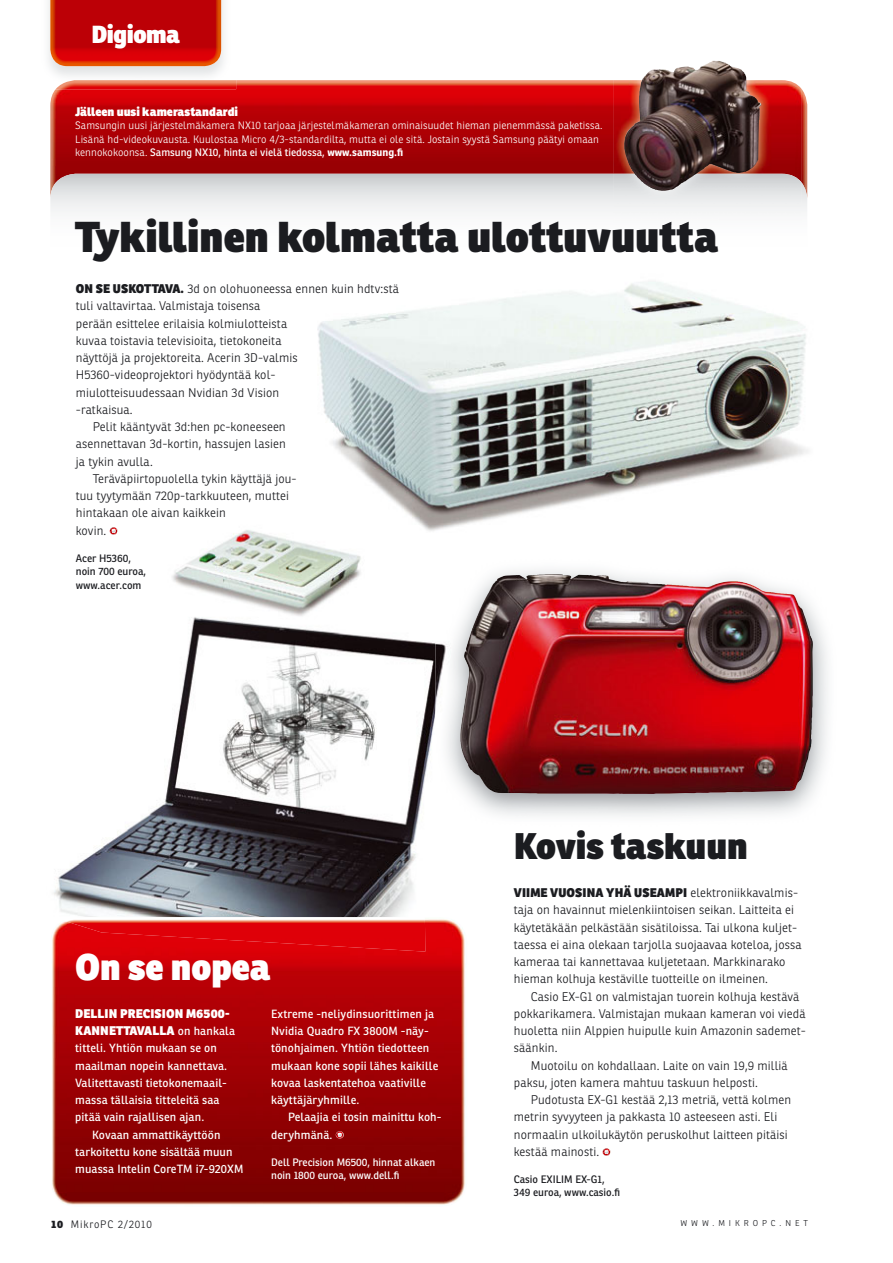
<style>
.page{position:relative;width:893px;height:1263px;background:#fff}
.page>*{position:absolute;margin:0;border:0;box-sizing:border-box;transform-origin:0 0}
.t1{font:800 42px "Ronnia";color:#1b1c20}
.t2{font:800 36px "Ronnia";color:#1b1c20}
.t3{font:800 36px "Ronnia";color:#fff}
.t4{font:800 24px "Ronnia";letter-spacing:-.02em;color:#fff}
.t5{font:300 12.15px/17.2px "Ronnia";letter-spacing:.01em;color:#1b1c20}
.t6{font:800 12.15px/17.2px "Ronnia";letter-spacing:.01em;color:#fff}
.t7{font:800 12px "Ronnia";color:#fff}
.t8{font:11.55px/17.2px "Ronnia";letter-spacing:.01em;color:#fff}
.t9{font:300 10.5px/13.5px "Ronnia";letter-spacing:.01em;color:#fff}
.t10{font:10.5px/13.5px "Ronnia";color:#1b1c20}
.t11{font:10.5px/13.5px "Ronnia";color:#fff}
.t12{font:300 10.5px "Ronnia";letter-spacing:.08em;color:#1b1c20}
.t13{font:300 8.25px "Ronnia";letter-spacing:.48em;color:#1b1c20}
.s1{font-weight:400}
.s2{font-weight:700}
.s3{font-weight:800}
.s4{font-weight:400;font-size:11.55px}
</style>
<div class="page">
<img style="left:50px;top:80px;width:757px;height:94px">
<svg style="left:50px;top:174px;width:757px;height:39px"></svg>
<img style="left:48px;top:0;width:176px;height:89px">
<img style="left:56px;top:80px;width:180px;height:9px">
<img style="left:50px;top:0;width:171px;height:66px">
<svg style="left:109px;top:527px;width:9px;height:8px"></svg>
<img style="left:172px;top:281px;width:636px;height:329px">
<img style="left:642px;top:60px;width:105px;height:20px">
<img style="left:614px;top:80px;width:187px;height:94px">
<img style="left:614px;top:174px;width:187px;height:39px">
<img style="left:664px;top:221px;width:25px;height:4px">
<img style="left:682px;top:91px;width:79px;height:92px">
<img style="left:53px;top:610px;width:382px;height:307px">
<img style="left:51px;top:919px;width:414px;height:286px">
<img style="left:63px;top:917px;width:362px;height:34px">
<svg style="left:335px;top:1131px;width:9px;height:7px"></svg>
<img style="left:435px;top:558px;width:393px;height:258px">
<img style="left:435px;top:634px;width:19px;height:125px">
<img style="left:570px;top:575px;width:179px;height:12px">
<svg style="left:602px;top:1148px;width:9px;height:8px"></svg>
<h3 class="t4" style="left:91px;top:26px;width:90px">Digioma</h3>
<p class="t7" style="left:75px;top:107px;width:164px">Jälleen uusi kamerastandardi</p>
<p class="t9" style="left:75px;top:120px;width:529px">Samsungin uusi järjestelmäkamera NX10 tarjoaa järjestelmäkameran ominaisuudet hieman pienemmässä paketissa.<br>Lisänä hd-videokuvausta. Kuulostaa Micro 4/3-standardilta, mutta ei ole sitä. Jostain syystä Samsung päätyi omaan kennokokoonsa. <span class="s1">Samsung NX10, hinta ei vielä tiedossa,</span> <span class="s2">www.samsung.fi</span></p>
<h1 class="t1" style="left:75px;top:222px;width:645px">Tykillinen kolmatta ulottuvuutta</h1>
<p class="t5" style="left:76px;top:282px;width:325px"><span class="s3">ON SE USKOTTAVA.</span> 3d on olohuoneessa ennen kuin hdtv:stä</p>
<p class="t5" style="left:76px;top:299px;width:186px">tuli valtavirtaa. Valmistaja toisensa</p>
<p class="t5" style="left:76px;top:316px;width:213px">perään esittelee erilaisia kolmiulotteista</p>
<p class="t5" style="left:76px;top:333px;width:207px">kuvaa toistavia televisioita, tietokoneita</p>
<p class="t5" style="left:76px;top:350px;width:223px">näyttöjä ja projektoreita. Acerin 3D-valmis</p>
<p class="t5" style="left:76px;top:368px;width:201px">H5360-videoprojektori hyödyntää kol-</p>
<p class="t5" style="left:76px;top:385px;width:205px">miulotteisuudessaan Nvidian 3d Vision</p>
<p class="t5" style="left:76px;top:402px;width:58px">-ratkaisua.</p>
<p class="t5" style="left:93px;top:419px;width:194px">Pelit kääntyvät 3d:hen pc-koneeseen</p>
<p class="t5" style="left:76px;top:437px;width:212px">asennettavan 3d-kortin, hassujen lasien</p>
<p class="t5" style="left:76px;top:454px;width:78px">ja tykin avulla.</p>
<p class="t5" style="left:93px;top:471px;width:205px">Teräväpiirtopuolella tykin käyttäjä jou-</p>
<p class="t5" style="left:76px;top:488px;width:215px">tuu tyytymään 720p-tarkkuuteen, muttei</p>
<p class="t5" style="left:76px;top:506px;width:151px">hintakaan ole aivan kaikkein</p>
<p class="t5" style="left:76px;top:523px;width:32px">kovin.</p>
<p class="t10" style="left:76px;top:552px;width:72px">Acer H5360, noin 700 euroa, www.acer.com</p>
<h2 class="t3" style="left:75px;top:955px;width:197px">On se nopea</h2>
<p class="t6" style="left:75px;top:1006px;width:162px">DELLIN PRECISION M6500-<br>KANNETTAVALLA <span class="s4">on hankala</span></p>
<p class="t8" style="left:75px;top:1041px;width:154px">titteli. Yhtiön mukaan se on maailman nopein kannettava.<br>Valitettavasti tietokonemaail&shy;massa tällaisia titteleitä saa pitää vain rajallisen ajan.</p>
<p class="t8" style="left:75px;top:1127px;width:170px;text-indent:17px">Kovaan ammattikäyttöön tarkoitettu kone sisältää muun muassa Intelin CoreTM i7-920XM</p>
<p class="t8" style="left:271px;top:1006px;width:169px">Extreme -neliydinsuorittimen ja<br>Nvidia Quadro FX 3800M -näy&shy;tönohjaimen. Yhtiön tiedotteen mukaan kone sopii lähes kaikille kovaa laskentatehoa vaativille käyttäjäryhmille.</p>
<p class="t8" style="left:271px;top:1110px;width:172px;text-indent:17px">Pelaajia ei tosin mainittu koh&shy;deryhmänä.</p>
<p class="t11" style="left:271px;top:1156px;width:166px">Dell Precision M6500, hinnat alkaen noin 1800 euroa, www.dell.fi</p>
<h2 class="t2" style="left:514px;top:833px;width:235px">Kovis taskuun</h2>
<p class="t5" style="left:514px;top:885px;width:289px"><span class="s3">VIIME VUOSINA YHÄ USEAMPI</span> elektroniikkavalmis&shy;taja on havainnut mielenkiintoisen seikan. Laitteita ei käytetäkään pelkästään sisätiloissa. Tai ulkona kuljet&shy;taessa ei aina olekaan tarjolla suojaavaa koteloa, jossa kameraa tai kannettavaa kuljetetaan. Markkinarako hieman kolhuja kestäville tuotteille on ilmeinen.</p>
<p class="t5" style="left:514px;top:989px;width:294px;text-indent:17px">Casio EX-G1 on valmistajan tuorein kolhuja kestävä pokkarikamera. Valmistajan mukaan kameran voi viedä huoletta niin Alppien huipulle kuin Amazonin sademet&shy;säänkin.</p>
<p class="t5" style="left:514px;top:1058px;width:275px;text-indent:17px">Muotoilu on kohdallaan. Laite on vain 19,9 milliä paksu, joten kamera mahtuu taskuun helposti.</p>
<p class="t5" style="left:514px;top:1092px;width:279px;text-indent:17px">Pudotusta EX-G1 kestää 2,13 metriä, vettä kolmen metrin syvyyteen ja pakkasta 10 asteeseen asti. Eli normaalin ulkoilukäytön peruskolhut laitteen pitäisi kestää mainosti.</p>
<p class="t10" style="left:514px;top:1173px;width:108px">Casio EXILIM EX-G1,<br>349 euroa, www.casio.fi</p>
<p class="t12" style="left:51px;top:1220px;width:102px"><span class="s3">10</span> MikroPC 2/2010</p>
<p class="t13" style="left:680px;top:1220px;width:129px">WWW.MIKROPC.NET</p>
</div>
